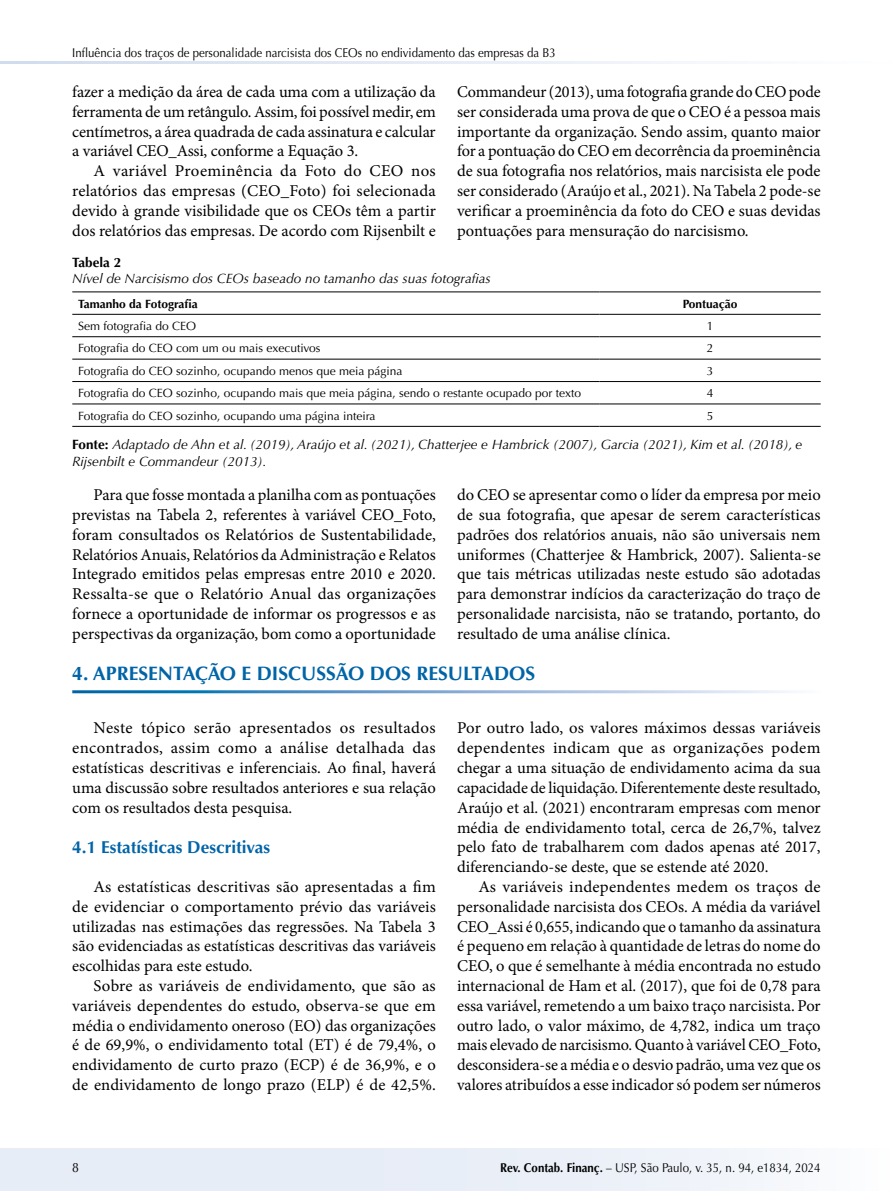
<style>
.page{position:relative;width:893px;height:1191px;background:#fff}
.page>*{position:absolute;margin:0;border:0;box-sizing:border-box;transform-origin:0 0}
.t1{font:700 19.5px "Optima LT Std";color:#0064a7}
.t2{font:700 17.25px "Optima LT Std";color:#0064a7}
.t3{font:16.5px/19.8px "Minion Pro";color:#000;text-align:justify}
.t4{font:italic 13.5px/16.2px "Optima LT Std";color:#000}
.t5{font:700 13.5px "Optima LT Std";color:#000}
.t6{font:13.5px "Optima LT Std";color:#000;scale:.9 1}
.t7{font:12.75px "Optima LT Std";color:#000;scale:.9 1}
.t8{font:12px "Optima LT Std";color:#000}
.t9{font:700 12px "Optima LT Std";color:#000}
.s1{font-weight:700;font-style:normal}
.s2{font-weight:700}
</style>
<div class="page">
<div style="left:0;top:1148px;width:893px;height:43px;background:#e7edf7"></div>
<hr style="left:0;top:61px;width:893px;height:3px;background:#cfdbee">
<hr style="left:72px;top:314px;width:528px;height:1px;background:#000">
<hr style="left:600px;top:314px;width:221px;height:1px;background:#000">
<hr style="left:72px;top:336px;width:528px;height:1px;background:#000">
<hr style="left:600px;top:336px;width:221px;height:1px;background:#000">
<hr style="left:72px;top:359px;width:528px;height:1px;background:#000">
<hr style="left:600px;top:359px;width:221px;height:1px;background:#000">
<hr style="left:72px;top:381px;width:528px;height:1px;background:#000">
<hr style="left:600px;top:381px;width:221px;height:1px;background:#000">
<hr style="left:72px;top:404px;width:528px;height:1px;background:#000">
<hr style="left:600px;top:404px;width:221px;height:1px;background:#000">
<hr style="left:72px;top:291px;width:528px;height:1px;background:#000">
<hr style="left:600px;top:291px;width:221px;height:1px;background:#000">
<hr style="left:72px;top:426px;width:528px;height:1px;background:#000">
<hr style="left:600px;top:426px;width:221px;height:1px;background:#000">
<p class="t7" style="left:72px;top:45px;width:539px">Influência dos traços de personalidade narcisista dos CEOs no endividamento das empresas da B3</p>
<p class="t3" style="left:72px;top:82px;width:365px">fazer a medição da área de cada uma com a utilização da ferramenta de um retângulo. Assim, foi possível medir, em centímetros, a área quadrada de cada assinatura e calcular a variável CEO_Assi, conforme a Equação 3.</p>
<p class="t3" style="left:72px;top:161px;width:365px;text-indent:21px">A variável Proeminência da Foto do CEO nos relatórios das empresas (CEO_Foto) foi selecionada devido à grande visibilidade que os CEOs têm a partir dos relatórios das empresas. De acordo com Rijsenbilt e</p>
<p class="t3" style="left:457px;top:82px;width:365px">Commandeur (2013), uma fotografia grande do CEO pode ser considerada uma prova de que o CEO é a pessoa mais importante da organização. Sendo assim, quanto maior for a pontuação do CEO em decorrência da proeminência de sua fotografia nos relatórios, mais narcisista ele pode ser considerado (Araújo et al., 2021). Na Tabela 2 pode-se verificar a proeminência da foto do CEO e suas devidas pontuações para mensuração do narcisismo.</p>
<p class="t5" style="left:72px;top:254px;width:50px">Tabela 2</p>
<p class="t4" style="left:72px;top:270px;width:420px">Nível de Narcisismo dos CEOs baseado no tamanho das suas fotografias</p>
<p class="t9" style="left:78px;top:296px;width:121px">Tamanho da Fotografia</p>
<p class="t9" style="left:683px;top:296px;width:56px">Pontuação</p>
<p class="t8" style="left:78px;top:319px;width:119px">Sem fotografia do CEO</p>
<p class="t8" style="left:707px;top:319px;width:8px">1</p>
<p class="t8" style="left:78px;top:341px;width:244px">Fotografia do CEO com um ou mais executivos</p>
<p class="t8" style="left:707px;top:341px;width:8px">2</p>
<p class="t8" style="left:78px;top:364px;width:326px">Fotografia do CEO sozinho, ocupando menos que meia página</p>
<p class="t8" style="left:707px;top:364px;width:8px">3</p>
<p class="t8" style="left:78px;top:386px;width:504px">Fotografia do CEO sozinho, ocupando mais que meia página, sendo o restante ocupado por texto</p>
<p class="t8" style="left:707px;top:386px;width:8px">4</p>
<p class="t8" style="left:78px;top:408px;width:299px">Fotografia do CEO sozinho, ocupando uma página inteira</p>
<p class="t8" style="left:707px;top:408px;width:8px">5</p>
<p class="t4" style="left:72px;top:437px;width:731px"><span class="s1">Fonte:</span> Adaptado de Ahn et al. (2019), Araújo et al. (2021), Chatterjee e Hambrick (2007), Garcia (2021), Kim et al. (2018), e<br>Rijsenbilt e Commandeur (2013).</p>
<p class="t3" style="left:72px;top:485px;width:365px;text-indent:21px">Para que fosse montada a planilha com as pontuações previstas na Tabela 2, referentes à variável CEO_Foto, foram consultados os Relatórios de Sustentabilidade, Relatórios Anuais, Relatórios da Administração e Relatos Integrado emitidos pelas empresas entre 2010 e 2020.<br>Ressalta-se que o Relatório Anual das organizações fornece a oportunidade de informar os progressos e as perspectivas da organização, bom como a oportunidade</p>
<p class="t3" style="left:457px;top:485px;width:365px">do CEO se apresentar como o líder da empresa por meio de sua fotografia, que apesar de serem características padrões dos relatórios anuais, não são universais nem uniformes (Chatterjee &amp; Hambrick, 2007). Salienta-se que tais métricas utilizadas neste estudo são adotadas para demonstrar indícios da caracterização do traço de personalidade narcisista, não se tratando, portanto, do resultado de uma análise clínica.</p>
<p class="t1" style="left:72px;top:661px;width:464px">4. APRESENTAÇÃO E DISCUSSÃO DOS RESULTADOS</p>
<p class="t3" style="left:72px;top:718px;width:365px;text-indent:21px">Neste tópico serão apresentados os resultados encontrados, assim como a análise detalhada das estatísticas descritivas e inferenciais. Ao final, haverá uma discussão sobre resultados anteriores e sua relação com os resultados desta pesquisa.</p>
<p class="t2" style="left:72px;top:837px;width:199px">4.1 Estatísticas Descritivas</p>
<p class="t3" style="left:72px;top:877px;width:365px;text-indent:21px">As estatísticas descritivas são apresentadas a fim de evidenciar o comportamento prévio das variáveis utilizadas nas estimações das regressões. Na Tabela 3 são evidenciadas as estatísticas descritivas das variáveis escolhidas para este estudo.</p>
<p class="t3" style="left:72px;top:976px;width:365px;text-indent:21px">Sobre as variáveis de endividamento, que são as variáveis dependentes do estudo, observa-se que em média o endividamento oneroso (EO) das organizações é de 69,9%, o endividamento total (ET) é de 79,4%, o endividamento de curto prazo (ECP) é de 36,9%, e o de endividamento de longo prazo (ELP) é de 42,5%.</p>
<p class="t3" style="left:457px;top:718px;width:365px">Por outro lado, os valores máximos dessas variáveis dependentes indicam que as organizações podem chegar a uma situação de endividamento acima da sua capacidade de liquidação. Diferentemente deste resultado, Araújo et al. (2021) encontraram empresas com menor média de endividamento total, cerca de 26,7%, talvez pelo fato de trabalharem com dados apenas até 2017, diferenciando-se deste, que se estende até 2020.</p>
<p class="t3" style="left:457px;top:877px;width:365px;text-indent:21px">As variáveis independentes medem os traços de personalidade narcisista dos CEOs. A média da variável CEO_Assi é 0,655, indicando que o tamanho da assinatura é pequeno em relação à quantidade de letras do nome do CEO, o que é semelhante à média encontrada no estudo internacional de Ham et al. (2017), que foi de 0,78 para essa variável, remetendo a um baixo traço narcisista. Por outro lado, o valor máximo, de 4,782, indica um traço mais elevado de narcisismo. Quanto à variável CEO_Foto, desconsidera-se a média e o desvio padrão, uma vez que os valores atribuídos a esse indicador só podem ser números</p>
<p class="t6" style="left:72px;top:1160px;width:9px">8</p>
<p class="t7" style="left:500px;top:1160px;width:358px"><span class="s2">Rev. Contab. Finanç.</span> – USP, São Paulo, v. 35, n. 94, e1834, 2024</p>
</div>
